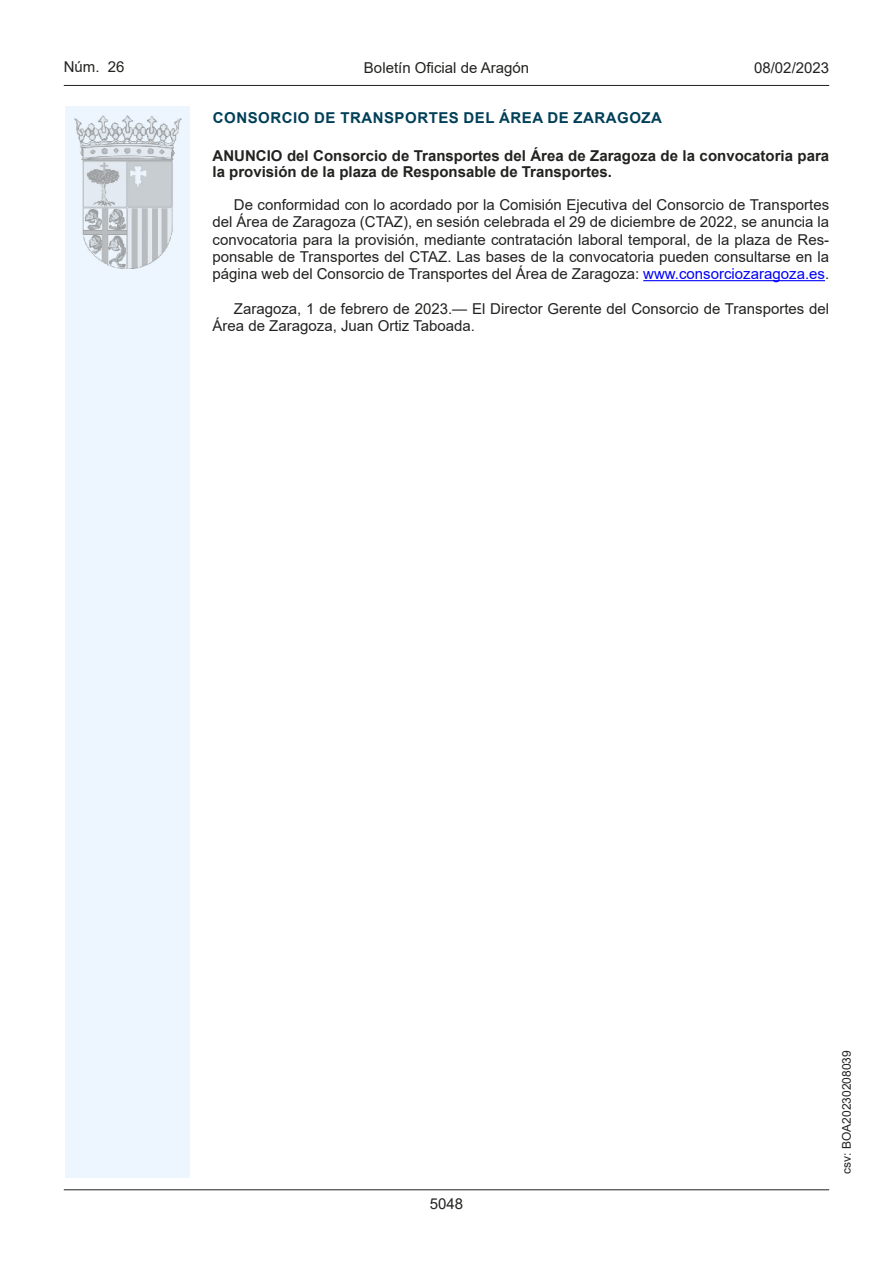
<style>
.page{position:relative;width:893px;height:1263px;background:#fff}
.page>*{position:absolute;margin:0;border:0;box-sizing:border-box;transform-origin:0 0}
.inicio_de_parrafo{font:15px/17.2px "Arial";color:#222221;text-align:justify}
.Titulo_text{font:700 15px/16.5px "Arial";color:#222221}
.emisor_text{font:700 15px "Arial";letter-spacing:.035em;color:#003f58}
.estilo_head-c{font:15px "Arial";color:#222221}
.estilo_head-d{font:15px "Arial MT2";color:#222221}
.estilo_head-i{font:15px "Arial MT2";color:#222221}
.numero_pagina{font:15px "Arial MT2";color:#222221}
.estilo_head-i-2{font:12px "Arial MT2";color:#222221}
.s1{color:#0000fa}
.s2{font-family:"Arial MT2"}
</style>
<div class="page">
<hr style="left:64px;top:1189px;width:765px;height:1px;background:#222221">
<hr style="left:64px;top:85px;width:765px;height:1px;background:#222221">
<div style="left:65px;top:106px;width:125px;height:1072px;background:#edf6fe"></div>
<img style="left:75px;top:115px;width:106px;height:153px">
<hr style="left:643px;top:280px;width:182px;height:1px;background:#0000fa">
<p class="estilo_head-i" style="left:64px;top:57px;width:62px">Núm. 26</p>
<p class="estilo_head-c" style="left:364px;top:57px;width:167px">Boletín Oficial de Aragón</p>
<p class="estilo_head-d" style="left:754px;top:57px;width:77px">08/02/2023</p>
<p class="emisor_text" style="left:213px;top:107px;width:451px">CONSORCIO DE TRANSPORTES DEL ÁREA DE ZARAGOZA</p>
<p class="Titulo_text" style="left:213px;top:147px;width:618px">ANUNCIO del Consorcio de Transportes del Área de Zaragoza de la convocatoria para la provisión de la plaza de Responsable de Transportes.</p>
<p class="inicio_de_parrafo" style="left:213px;top:196px;width:618px;text-indent:21px">De conformidad con lo acordado por la Comisión Ejecutiva del Consorcio de Transportes del Área de Zaragoza (CTAZ), en sesión celebrada el 29 de diciembre de 2022, se anuncia la convocatoria para la provisión, mediante contratación laboral temporal, de la plaza de Res&shy;ponsable de Transportes del CTAZ. Las bases de la convocatoria pueden consultarse en la página web del Consorcio de Transportes del Área de Zaragoza: <span class="s1">www.consorciozaragoza.es</span><span class="s2">.</span></p>
<p class="inicio_de_parrafo" style="left:213px;top:300px;width:618px;text-indent:21px">Zaragoza, 1 de febrero de 2023.— El Director Gerente del Consorcio de Transportes del<br>Área de Zaragoza, Juan Ortiz Taboada.</p>
<p class="numero_pagina" style="left:430px;top:1193px;width:35px">5048</p>
<p class="estilo_head-i-2" style="left:838px;top:1174px;width:125px;rotate:-90deg">csv: BOA20230208039</p>
</div>
